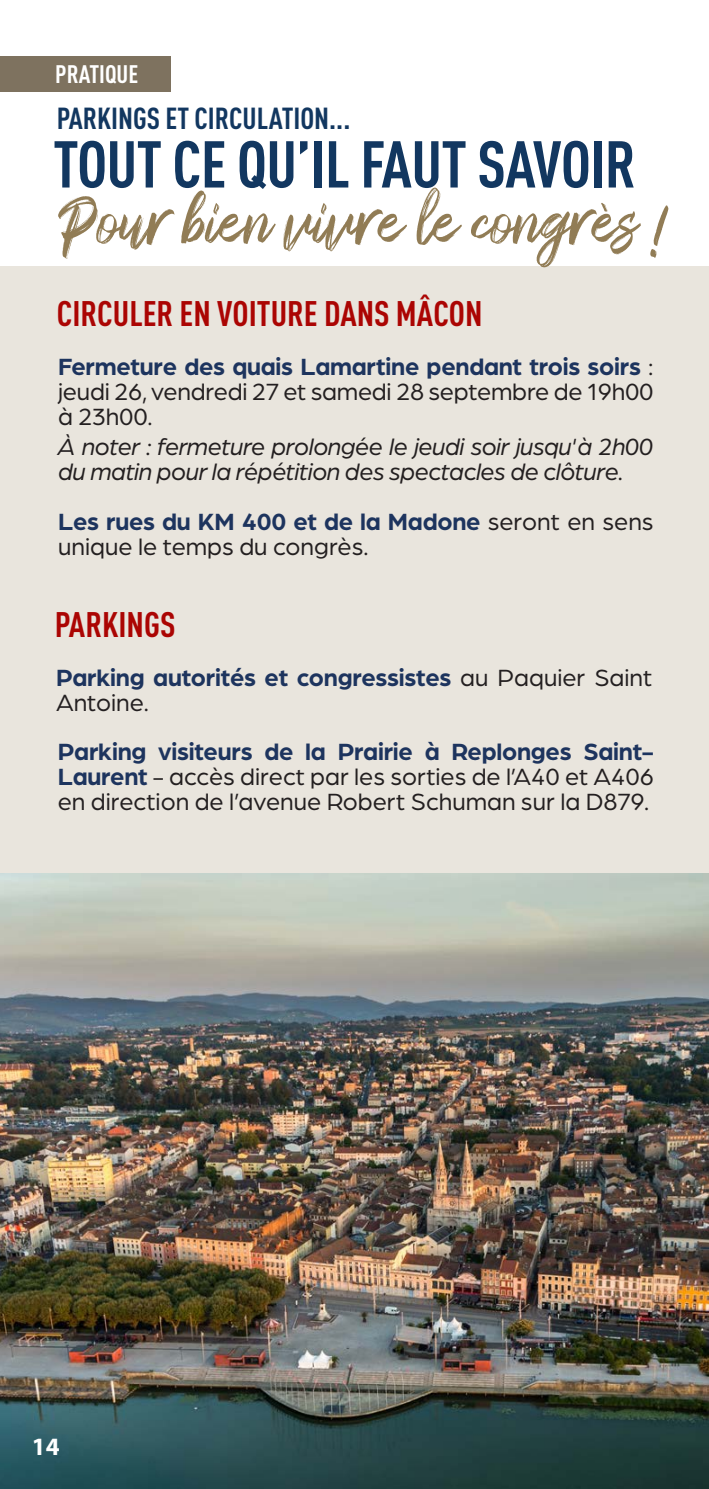
<style>
.page{position:relative;width:709px;height:1489px;background:#fff}
.page>*{position:absolute;margin:0;border:0;box-sizing:border-box;transform-origin:0 0}
.t1{font:700 65px "DIN Cond";letter-spacing:-.01em;color:#123760}
.t2{font:57.5px "Sparose";letter-spacing:-.02em;color:#917c55}
.t3{font:700 35px "DIN Cond";color:#ab0503}
.t4{font:700 30px "DIN Cond";color:#123760}
.t5{font:25px/25px "Arboria";color:#231f20;text-align:justify}
.t6{font:italic 25px/25px "Arboria";letter-spacing:-.02em;color:#231f20}
.t7{font:700 25px/25px "Arboria";letter-spacing:-.01em;color:#1d345e}
.t8{font:700 25px "DIN Cond";color:#fff}
.t9{font:700 25px "Myriad Pro";color:#fff}
.s1{font-weight:700;color:#1d345e}
.s2{font-weight:400;color:#231f20}
</style>
<div class="page">
<img style="left:0;top:873px;width:709px;height:615px">
<div style="left:0;top:267px;width:709px;height:606px;background:#e9e5dd"></div>
<div style="left:0;top:57px;width:170px;height:35px;background:#7e725f"></div>
<p class="t8" style="left:55px;top:59px;width:84px">PRATIQUE</p>
<p class="t4" style="left:57px;top:100px;width:295px">PARKINGS ET CIRCULATION...</p>
<p class="t1" style="left:53px;top:125px;width:584px">TOUT CE QU’IL FAUT SAVOIR</p>
<p class="t2" style="left:58px;top:182px;width:614px">Pour bien vivre le congrès !</p>
<p class="t3" style="left:57px;top:292px;width:427px">CIRCULER EN VOITURE DANS MÂCON</p>
<p class="t5" style="left:58px;top:353px;width:597px"><span class="s1">Fermeture des quais Lamartine pendant trois soirs</span> : jeudi 26, vendredi 27 et samedi 28 septembre de 19h00 à 23h00.</p>
<p class="t6" style="left:58px;top:433px;width:597px">À noter : fermeture prolongée le jeudi soir jusqu'à 2h00 du matin pour la répétition des spectacles de clôture.</p>
<p class="t5" style="left:58px;top:508px;width:597px"><span class="s1">Les rues du KM 400 et de la Madone</span> seront en sens unique le temps du congrès.</p>
<p class="t3" style="left:55px;top:603px;width:122px">PARKINGS</p>
<p class="t7" style="left:56px;top:663px;width:597px">Parking autorités et congressistes <span class="s2">au Paquier Saint<br>Antoine.</span></p>
<p class="t5" style="left:58px;top:738px;width:597px"><span class="s1">Parking visiteurs de la Prairie à Replonges Saint-Laurent</span> - accès direct par les sorties de l’A40 et A406 en direction de l’avenue Robert Schuman sur la D879.</p>
<p class="t9" style="left:32px;top:1429px;width:29px">14</p>
</div>
